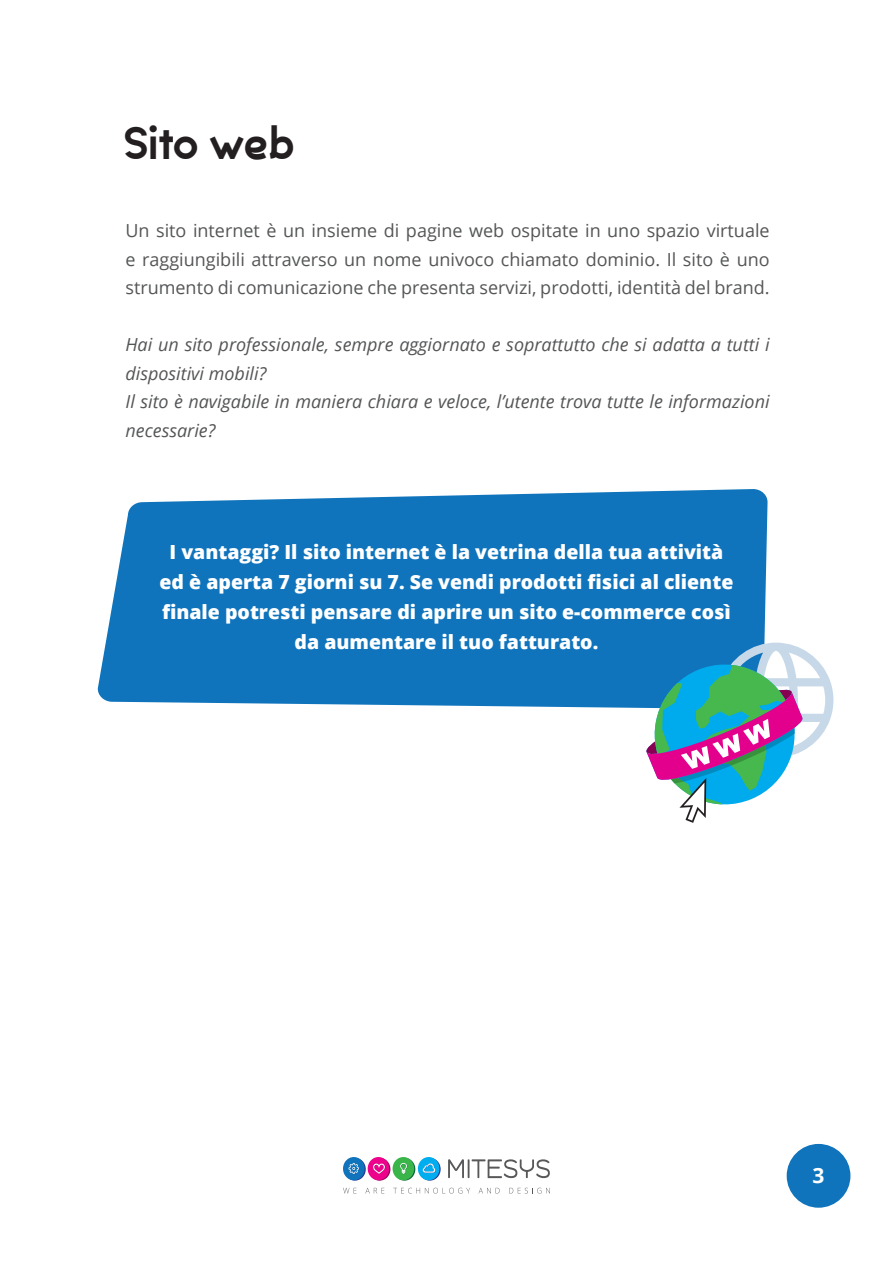
<style>
.page{position:relative;width:893px;height:1263px;background:#fff}
.page>*{position:absolute;margin:0;border:0;box-sizing:border-box;transform-origin:0 0}
.t1{font:800 45px "Silo";color:#231f20}
.t2{font:700 21px "Open Sans";color:#fff}
.t3{font:800 19.5px/30px "Open Sans";color:#fff;text-align:center}
.t4{font:18px/28.5px "Open Sans";color:#545557;text-align:justify}
.t5{font:italic 18px/28.5px "Open Sans";color:#545557}
</style>
<div class="page">
<svg style="left:98px;top:489px;width:670px;height:219px;background:#207dc0"></svg>
<svg style="left:448px;top:1159px;width:102px;height:19px"></svg>
<svg style="left:343px;top:1188px;width:13px;height:5px"></svg>
<svg style="left:365px;top:1188px;width:19px;height:5px"></svg>
<svg style="left:393px;top:1188px;width:77px;height:5px"></svg>
<svg style="left:479px;top:1188px;width:21px;height:5px"></svg>
<svg style="left:509px;top:1188px;width:41px;height:5px"></svg>
<svg style="left:369px;top:1158px;width:21px;height:22px"></svg>
<div style="left:368px;top:1157px;width:21px;height:23px;background:#ed028c;border-radius:50%"></div>
<svg style="left:394px;top:1158px;width:21px;height:22px"></svg>
<div style="left:393px;top:1157px;width:21px;height:23px;background:#3ab54a;border-radius:50%"></div>
<svg style="left:419px;top:1158px;width:22px;height:22px"></svg>
<div style="left:418px;top:1157px;width:21px;height:23px;background:#00aeef;border-radius:50%"></div>
<svg style="left:344px;top:1158px;width:22px;height:22px"></svg>
<div style="left:343px;top:1157px;width:22px;height:23px;background:#1074bc;border-radius:50%"></div>
<svg style="left:373px;top:1163px;width:12px;height:11px"></svg>
<svg style="left:423px;top:1163px;width:12px;height:10px"></svg>
<svg style="left:400px;top:1163px;width:7px;height:11px"></svg>
<svg style="left:349px;top:1163px;width:10px;height:11px"></svg>
<div style="left:787px;top:1144px;width:63px;height:64px;background:#1074bc;border-radius:50%"></div>
<svg style="left:644px;top:643px;width:189px;height:180px"></svg>
<p class="t1" style="left:123px;top:113px;width:173px">Sito web</p>
<p class="t4" style="left:125px;top:216px;width:646px">Un sito internet è un insieme di pagine web ospitate in uno spazio virtuale e raggiungibili attraverso un nome univoco chiamato dominio. Il sito è uno strumento di comunicazione che presenta servizi, prodotti, identità del brand.</p>
<p class="t5" style="left:125px;top:330px;width:646px">Hai un sito professionale, sempre aggiornato e soprattutto che si adatta a tutti i dispositivi mobili?</p>
<p class="t5" style="left:125px;top:387px;width:646px">Il sito è navigabile in maniera chiara e veloce, l’utente trova tutte le informazioni necessarie?</p>
<p class="t3" style="left:160px;top:536px;width:575px">I vantaggi? Il sito internet è la vetrina della tua attività ed è aperta 7 giorni su 7. Se vendi prodotti fisici al cliente finale potresti pensare di aprire un sito e-commerce così da aumentare il tuo fatturato.</p>
<p class="t2" style="left:813px;top:1161px;width:13px">3</p>
</div>
